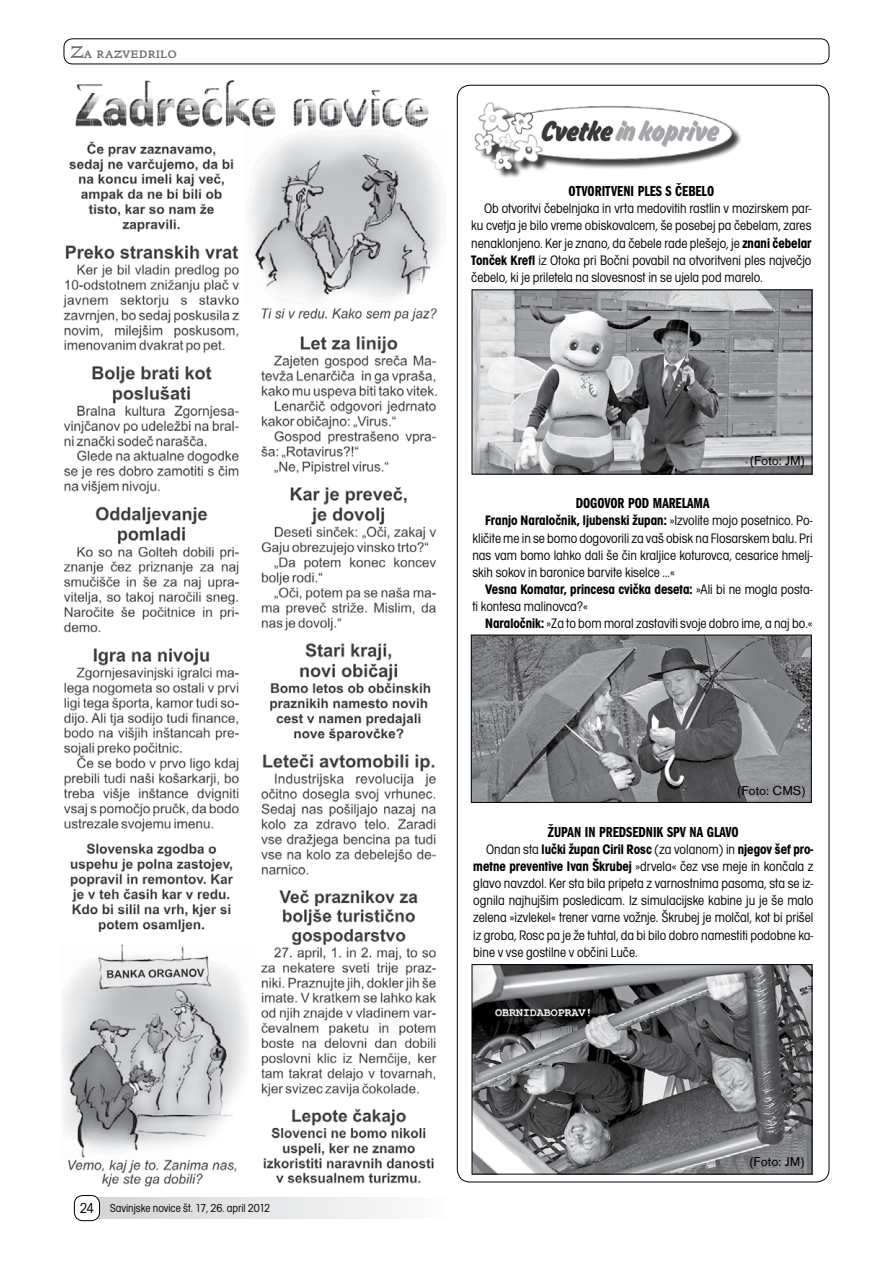
<style>
.page{position:relative;width:893px;height:1263px;background:#fff}
.page>*{position:absolute;margin:0;border:0;box-sizing:border-box;transform-origin:0 0}
.t1{font:18px "Golden Typ SC Itc TEE Orig";color:#6d6e71}
.t2{font:15px "Franklin Got Itc TEE Demi Comp";color:#000}
.t3{font:condensed 14.25px/17.1px "Avant Gar Got Itc TEE";color:#000;text-align:justify}
.t4{font:13.5px "Accius TEE";color:#000}
.t5{font:condensed 12px "Avant Gar Got Itc TEE";color:#000}
.s1{font-size:15px}
.s2{font-weight:700}
</style>
<div class="page">
<div style="left:78px;top:1197px;width:372px;height:22px;background:linear-gradient(to right,#cfd0d1,#fdfdfd)"></div>
<div style="left:74px;top:1195px;width:26px;height:26px;background:#fff;border-radius:9px"></div>
<div style="left:74px;top:1195px;width:26px;height:26px;border:1px solid #000;border-radius:9px"></div>
<div style="left:64px;top:39px;width:765px;height:25px;border:1px solid #000;border-radius:9px"></div>
<div style="left:477px;top:104px;width:265px;height:75px;background:#000;opacity:.75"></div>
<img style="left:474px;top:102px;width:260px;height:71px">
<img style="left:474px;top:292px;width:336px;height:180px">
<img style="left:473px;top:637px;width:336px;height:164px">
<div style="left:471px;top:635px;width:340px;height:168px;border:1px solid #000"></div>
<img style="left:474px;top:966px;width:336px;height:206px">
<div style="left:472px;top:964px;width:340px;height:210px;border:1px solid #000"></div>
<img style="left:62px;top:81px;width:384px;height:1106px">
<p class="t1" style="left:70px;top:42px;width:108px">Za razvedrilo</p>
<p class="t5" style="left:80px;top:1201px;width:192px"><span class="s1">24</span> Savinjske novice št. 17, 26. april 2012</p>
<p class="t2" style="left:569px;top:183px;width:147px">OTVORITVENI PLES S ČEBELO</p>
<p class="t3" style="left:471px;top:200px;width:342px;text-indent:13px">Ob otvoritvi čebelnjaka in vrta medovitih rastlin v mozirskem par&shy;ku cvetja je bilo vreme obiskovalcem, še posebej pa čebelam, zares nenaklonjeno. Ker je znano, da čebele rade plešejo, je <span class="s2">znani čebelar Tonček Krefl</span> iz Otoka pri Bočni povabil na otvoritveni ples največjo čebelo, ki je priletela na slovesnost in se ujela pod marelo.</p>
<p class="t4" style="left:750px;top:453px;width:56px">(Foto: JM)</p>
<p class="t2" style="left:576px;top:495px;width:135px">DOGOVOR POD MARELAMA</p>
<p class="t3" style="left:472px;top:512px;width:342px;text-indent:13px"><span class="s2">Franjo Naraločnik, ljubenski župan:</span> »Izvolite mojo posetnico. Po&shy;kličite me in se bomo dogovorili za vaš obisk na Flosarskem balu. Pri nas vam bomo lahko dali še čin kraljice koturovca, cesarice hmelj&shy;skih sokov in baronice barvite kiselce …«</p>
<p class="t3" style="left:472px;top:581px;width:342px;text-indent:13px"><span class="s2">Vesna Komatar, princesa cvička deseta:</span> »Ali bi ne mogla posta&shy;ti kontesa malinovca?«</p>
<p class="t3" style="left:485px;top:615px;width:329px"><span class="s2">Naraločnik:</span> »Za to bom moral zastaviti svoje dobro ime, a naj bo.«</p>
<p class="t4" style="left:738px;top:783px;width:69px">(Foto: CMS)</p>
<p class="t2" style="left:548px;top:823px;width:192px">ŽUPAN IN PREDSEDNIK SPV NA GLAVO</p>
<p class="t3" style="left:473px;top:841px;width:342px;text-indent:13px">Ondan sta <span class="s2">lučki župan Ciril Rosc</span> (za volanom) in <span class="s2">njegov šef pro&shy;metne preventive Ivan Škrubej</span> »drvela« čez vse meje in končala z glavo navzdol. Ker sta bila pripeta z varnostnima pasoma, sta se iz&shy;ognila najhujšim posledicam. Iz simulacijske kabine ju je še malo zelena »izvlekel« trener varne vožnje. Škrubej je molčal, kot bi prišel iz groba, Rosc pa je že tuhtal, da bi bilo dobro namestiti podobne ka&shy;bine v vse gostilne v občini Luče.</p>
<p class="t4" style="left:750px;top:1154px;width:56px">(Foto: JM)</p>
</div>
